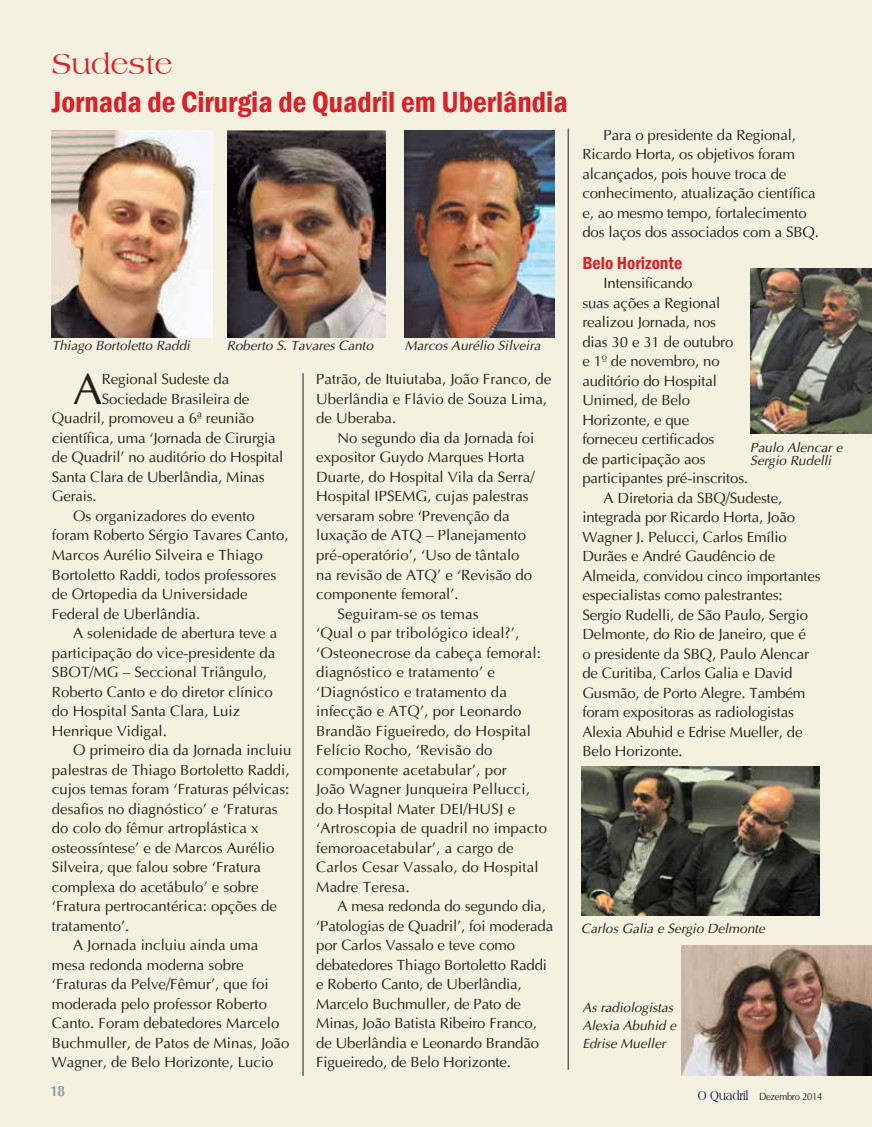
<style>
.page{position:relative;width:872px;height:1127px;background:#f4f1e0}
.page>*{position:absolute;margin:0;border:0;box-sizing:border-box;transform-origin:0 0}
.t1{font:43.65px "Ottawa Plain";color:#231f20}
.t2{font:600 condensed 30px "Franklin Gothic";color:#da2128}
.t3{font:30px "Americana BT";color:#da2128}
.t4{font:600 condensed 18px "Franklin Gothic";color:#da2128}
.t5{font:15px/19.5px "Ottawa Plain";color:#231f20}
.t6{font:700 15px "Ottawa";color:#939598;scale:.9 1}
.t7{font:italic 13.5px/18px "Ottawa";color:#231f20}
.t8{font:13.5px "Americana BT";color:#000f47;scale:.8 1}
.t9{font:10.5px "Ottawa Plain";letter-spacing:-.03em;color:#231f20;scale:.9 1}
.s1{font-family:"Americana BT";font-size:13.5px;color:#000f47}
</style>
<div class="page">
<hr style="left:303px;top:373px;width:1px;height:703px;background:#231f20">
<hr style="left:568px;top:128px;width:1px;height:941px;background:#231f20">
<img style="left:404px;top:130px;width:150px;height:208px">
<img style="left:227px;top:130px;width:158px;height:208px">
<img style="left:52px;top:130px;width:161px;height:208px">
<img style="left:581px;top:767px;width:239px;height:148px">
<img style="left:750px;top:269px;width:122px;height:164px">
<img style="left:681px;top:945px;width:191px;height:131px">
<h2 class="t3" style="left:52px;top:46px;width:122px">Sudeste</h2>
<h2 class="t2" style="left:52px;top:82px;width:517px">Jornada de Cirurgia de Quadril em Uberlândia</h2>
<p class="t7" style="left:52px;top:337px;width:140px">Thiago Bortoletto Raddi</p>
<p class="t7" style="left:227px;top:337px;width:148px">Roberto S. Tavares Canto</p>
<p class="t7" style="left:405px;top:337px;width:137px">Marcos Aurélio Silveira</p>
<h1 class="t1" style="left:73px;top:363px;width:31px">A</h1>
<p class="t5" style="left:102px;top:370px;width:129px">Regional Sudeste da</p>
<p class="t5" style="left:102px;top:389px;width:149px">Sociedade Brasileira de</p>
<p class="t5" style="left:52px;top:409px;width:204px">Quadril, promoveu a 6ª reunião</p>
<p class="t5" style="left:52px;top:428px;width:225px">científica, uma ‘Jornada de Cirurgia</p>
<p class="t5" style="left:52px;top:448px;width:233px">de Quadril’ no auditório do Hospital</p>
<p class="t5" style="left:52px;top:467px;width:214px">Santa Clara de Uberlândia, Minas</p>
<p class="t5" style="left:52px;top:487px;width:46px">Gerais.</p>
<p class="t5" style="left:73px;top:506px;width:183px">Os organizadores do evento</p>
<p class="t5" style="left:52px;top:526px;width:238px">foram Roberto Sérgio Tavares Canto,</p>
<p class="t5" style="left:52px;top:545px;width:212px">Marcos Aurélio Silveira e Thiago</p>
<p class="t5" style="left:52px;top:565px;width:226px">Bortoletto Raddi, todos professores</p>
<p class="t5" style="left:52px;top:584px;width:197px">de Ortopedia da Universidade</p>
<p class="t5" style="left:52px;top:604px;width:150px">Federal de Uberlândia.</p>
<p class="t5" style="left:73px;top:623px;width:206px">A solenidade de abertura teve a</p>
<p class="t5" style="left:52px;top:643px;width:225px">participação do vice-presidente da</p>
<p class="t5" style="left:52px;top:662px;width:216px">SBOT/MG – Seccional Triângulo,</p>
<p class="t5" style="left:52px;top:682px;width:222px">Roberto Canto e do diretor clínico</p>
<p class="t5" style="left:52px;top:701px;width:190px">do Hospital Santa Clara, Luiz</p>
<p class="t5" style="left:52px;top:721px;width:117px">Henrique Vidigal.</p>
<p class="t5" style="left:73px;top:740px;width:220px">O primeiro dia da Jornada incluiu</p>
<p class="t5" style="left:52px;top:760px;width:239px">palestras de Thiago Bortoletto Raddi,</p>
<p class="t5" style="left:52px;top:779px;width:239px">cujos temas foram ‘Fraturas pélvicas:</p>
<p class="t5" style="left:52px;top:799px;width:227px">desafios no diagnóstico’ e ‘Fraturas</p>
<p class="t5" style="left:52px;top:818px;width:208px">do colo do fêmur artroplástica x</p>
<p class="t5" style="left:52px;top:838px;width:224px">osteossíntese’ e de Marcos Aurélio</p>
<p class="t5" style="left:52px;top:857px;width:211px">Silveira, que falou sobre ‘Fratura</p>
<p class="t5" style="left:52px;top:877px;width:208px">complexa do acetábulo’ e sobre</p>
<p class="t5" style="left:52px;top:896px;width:226px">‘Fratura pertrocantérica: opções de</p>
<p class="t5" style="left:52px;top:916px;width:79px">tratamento’.</p>
<p class="t5" style="left:73px;top:935px;width:187px">A Jornada incluiu ainda uma</p>
<p class="t5" style="left:52px;top:955px;width:193px">mesa redonda moderna sobre</p>
<p class="t5" style="left:52px;top:974px;width:218px">‘Fraturas da Pelve/Fêmur’, que foi</p>
<p class="t5" style="left:52px;top:994px;width:217px">moderada pelo professor Roberto</p>
<p class="t5" style="left:52px;top:1013px;width:229px">Canto. Foram debatedores Marcelo</p>
<p class="t5" style="left:52px;top:1033px;width:239px">Buchmuller, de Patos de Minas, João</p>
<p class="t5" style="left:52px;top:1052px;width:223px">Wagner, de Belo Horizonte, Lucio</p>
<p class="t5" style="left:316px;top:370px;width:237px">Patrão, de Ituiutaba, João Franco, de<br>Uberlândia e Flávio de Souza Lima, de Uberaba.</p>
<p class="t5" style="left:337px;top:428px;width:198px">No segundo dia da Jornada foi</p>
<p class="t5" style="left:316px;top:448px;width:210px">expositor Guydo Marques Horta</p>
<p class="t5" style="left:316px;top:467px;width:220px">Duarte, do Hospital Vila da Serra/</p>
<p class="t5" style="left:316px;top:487px;width:214px">Hospital IPSEMG, cujas palestras</p>
<p class="t5" style="left:316px;top:506px;width:195px">versaram sobre ‘Prevenção da</p>
<p class="t5" style="left:316px;top:526px;width:212px">luxação de ATQ – Planejamento</p>
<p class="t5" style="left:316px;top:545px;width:205px">pré-operatório’, ‘Uso de tântalo</p>
<p class="t5" style="left:316px;top:565px;width:217px">na revisão de ATQ’ e ‘Revisão do</p>
<p class="t5" style="left:316px;top:584px;width:144px">componente femoral’.</p>
<p class="t5" style="left:337px;top:604px;width:143px">Seguiram-se os temas</p>
<p class="t5" style="left:316px;top:623px;width:204px">‘Qual o par tribológico ideal?’,</p>
<p class="t5" style="left:316px;top:643px;width:226px">‘Osteonecrose da cabeça femoral:</p>
<p class="t5" style="left:316px;top:662px;width:180px">diagnóstico e tratamento’ e</p>
<p class="t5" style="left:316px;top:682px;width:192px">‘Diagnóstico e tratamento da</p>
<p class="t5" style="left:316px;top:701px;width:207px">infecção e ATQ’, por Leonardo</p>
<p class="t5" style="left:316px;top:721px;width:216px">Brandão Figueiredo, do Hospital</p>
<p class="t5" style="left:316px;top:740px;width:178px">Felício Rocho, ‘Revisão do</p>
<p class="t5" style="left:316px;top:760px;width:192px">componente acetabular’, por</p>
<p class="t5" style="left:316px;top:779px;width:215px">João Wagner Junqueira Pellucci,</p>
<p class="t5" style="left:316px;top:799px;width:200px">do Hospital Mater DEI/HUSJ e</p>
<p class="t5" style="left:316px;top:818px;width:232px">‘Artroscopia de quadril no impacto</p>
<p class="t5" style="left:316px;top:838px;width:199px">femoroacetabular’, a cargo de</p>
<p class="t5" style="left:316px;top:857px;width:224px">Carlos Cesar Vassalo, do Hospital</p>
<p class="t5" style="left:316px;top:877px;width:95px">Madre Teresa.</p>
<p class="t5" style="left:337px;top:896px;width:210px">A mesa redonda do segundo dia,</p>
<p class="t5" style="left:316px;top:916px;width:239px">‘Patologias de Quadril’, foi moderada</p>
<p class="t5" style="left:316px;top:935px;width:201px">por Carlos Vassalo e teve como</p>
<p class="t5" style="left:316px;top:955px;width:232px">debatedores Thiago Bortoletto Raddi</p>
<p class="t5" style="left:316px;top:974px;width:207px">e Roberto Canto, de Uberlândia,</p>
<p class="t5" style="left:316px;top:994px;width:206px">Marcelo Buchmuller, de Pato de</p>
<p class="t5" style="left:316px;top:1013px;width:222px">Minas, João Batista Ribeiro Franco,</p>
<p class="t5" style="left:316px;top:1033px;width:224px">de Uberlândia e Leonardo Brandão</p>
<p class="t5" style="left:316px;top:1052px;width:196px">Figueiredo, de Belo Horizonte.</p>
<p class="t5" style="left:582px;top:125px;width:238px;text-indent:21px">Para o presidente da Regional, Ricardo Horta, os objetivos foram alcançados, pois houve troca de conhecimento, atualização científica e, ao mesmo tempo, fortalecimento dos laços dos associados com a SBQ.</p>
<p class="t4" style="left:582px;top:251px;width:101px">Belo Horizonte</p>
<p class="t5" style="left:603px;top:273px;width:90px">Intensificando</p>
<p class="t5" style="left:582px;top:293px;width:139px">suas ações a Regional</p>
<p class="t5" style="left:582px;top:312px;width:135px">realizou Jornada, nos</p>
<p class="t5" style="left:582px;top:332px;width:153px">dias 30 e 31 de outubro</p>
<p class="t5" style="left:582px;top:351px;width:139px">e 1º de novembro, no</p>
<p class="t5" style="left:582px;top:371px;width:136px">auditório do Hospital</p>
<p class="t5" style="left:582px;top:390px;width:109px">Unimed, de Belo</p>
<p class="t5" style="left:582px;top:410px;width:108px">Horizonte, e que</p>
<p class="t5" style="left:582px;top:429px;width:133px">forneceu certificados</p>
<p class="t5" style="left:582px;top:449px;width:125px">de participação aos</p>
<p class="t5" style="left:582px;top:468px;width:167px">participantes pré-inscritos.</p>
<p class="t5" style="left:603px;top:488px;width:180px">A Diretoria da SBQ/Sudeste,</p>
<p class="t5" style="left:582px;top:507px;width:214px">integrada por Ricardo Horta, João</p>
<p class="t5" style="left:582px;top:527px;width:206px">Wagner J. Pelucci, Carlos Emílio</p>
<p class="t5" style="left:582px;top:546px;width:194px">Durães e André Gaudêncio de</p>
<p class="t5" style="left:582px;top:566px;width:240px">Almeida, convidou cinco importantes</p>
<p class="t5" style="left:582px;top:585px;width:202px">especialistas como palestrantes:</p>
<p class="t5" style="left:582px;top:605px;width:227px">Sergio Rudelli, de São Paulo, Sergio</p>
<p class="t5" style="left:582px;top:624px;width:225px">Delmonte, do Rio de Janeiro, que é</p>
<p class="t5" style="left:582px;top:644px;width:228px">o presidente da SBQ, Paulo Alencar</p>
<p class="t5" style="left:582px;top:663px;width:212px">de Curitiba, Carlos Galia e David</p>
<p class="t5" style="left:582px;top:683px;width:224px">Gusmão, de Porto Alegre. Também</p>
<p class="t5" style="left:582px;top:702px;width:213px">foram expositoras as radiologistas</p>
<p class="t5" style="left:582px;top:722px;width:222px">Alexia Abuhid e Edrise Mueller, de</p>
<p class="t5" style="left:582px;top:741px;width:102px">Belo Horizonte.</p>
<p class="t7" style="left:750px;top:440px;width:94px;line-height:13.5px">Paulo Alencar e<br>Sergio Rudelli</p>
<p class="t7" style="left:581px;top:920px;width:185px">Carlos Galia e Sergio Delmonte</p>
<p class="t7" style="left:582px;top:998px;width:95px">As radiologistas<br>Alexia Abuhid e<br>Edrise Mueller</p>
<p class="t8" style="left:695px;top:1083px;width:64px">O Quadril</p>
<p class="t6" style="left:50px;top:1082px;width:18px">18</p>
<p class="t9" style="left:759px;top:1090px;width:72px">Dezembro 2014</p>
<p class="t9" style="left:698px;top:1086px;width:137px"><span class="s1">O Quadril</span> Dezembro 2014</p>
</div>
